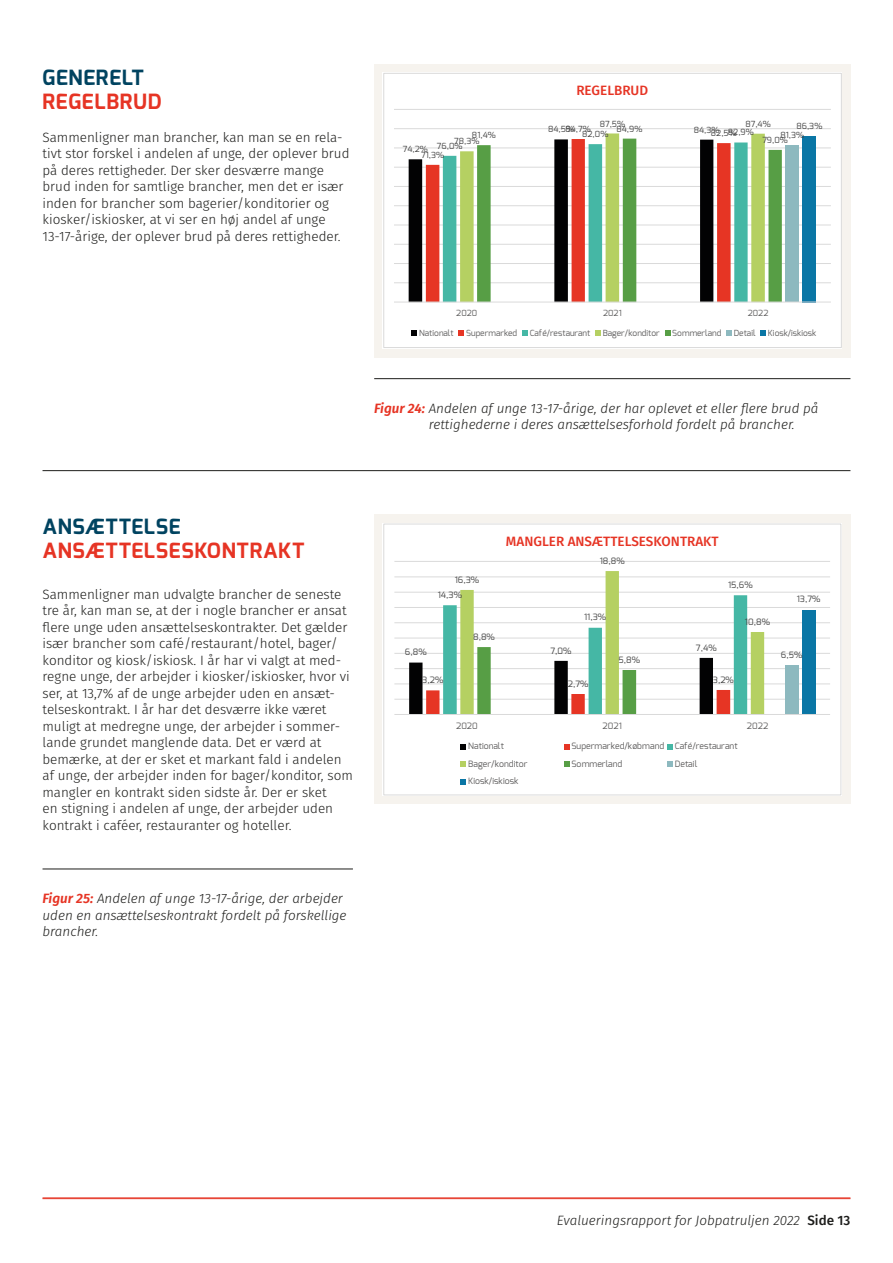
<style>
.page{position:relative;width:893px;height:1263px;background:#fff}
.page>*{position:absolute;margin:0;border:0;box-sizing:border-box;transform-origin:0 0}
.Mellemoverskrift_stø{font:700 21px "Exo";letter-spacing:.03em;color:#e63424}
.Mellemoverskrift_stø-2{font:700 21px "Exo";letter-spacing:.03em;color:#004360}
.Brød{font:300 13.5px/16.5px "Fira Sans";color:#1d1d1b}
.Brød-2{font:italic 300 13.5px/16.5px "Fira Sans";color:#1d1d1b}
.Brød-3{font:500 13.5px "Fira Sans";color:#e63424}
.t1{font:8.7px "Exo";letter-spacing:.005em;color:#5b5a5a}
.t2{font:8.7px "Exo";color:#414141}
.t3{font:8.4px "Exo";letter-spacing:.005em;color:#5b5a5a}
.t4{font:8.4px "Exo";letter-spacing:.005em;color:#414141}
.s1{font-weight:600;color:#e63424}
.s2{font-weight:500;font-style:normal}
</style>
<div class="page">
<hr style="left:43px;top:1198px;width:807px;height:1px;background:#e63424">
<hr style="left:43px;top:1197px;width:807px;height:1px;background:#e63424">
<div style="left:374px;top:64px;width:476px;height:293px;background:#f6f3ee"></div>
<div style="left:384px;top:73px;width:457px;height:274px;background:#fff"></div>
<hr style="left:394px;top:282px;width:437px;height:1px;background:#dadada">
<hr style="left:394px;top:263px;width:437px;height:1px;background:#dadada">
<hr style="left:394px;top:244px;width:437px;height:1px;background:#dadada">
<hr style="left:394px;top:225px;width:437px;height:1px;background:#dadada">
<hr style="left:394px;top:205px;width:437px;height:1px;background:#dadada">
<hr style="left:394px;top:186px;width:437px;height:1px;background:#dadada">
<hr style="left:394px;top:167px;width:437px;height:1px;background:#dadada">
<hr style="left:394px;top:148px;width:437px;height:1px;background:#dadada">
<hr style="left:394px;top:128px;width:437px;height:1px;background:#dadada">
<hr style="left:394px;top:109px;width:437px;height:1px;background:#dadada">
<svg style="left:409px;top:147px;width:17px;height:155px;fill:#020203"></svg>
<svg style="left:426px;top:147px;width:17px;height:155px;fill:#e63524"></svg>
<svg style="left:443px;top:147px;width:17px;height:155px;fill:#45b7a5"></svg>
<svg style="left:460px;top:133px;width:305px;height:169px"></svg>
<svg style="left:477px;top:139px;width:305px;height:163px"></svg>
<div style="left:785px;top:146px;width:14px;height:156px;background:#8db9bf"></div>
<div style="left:803px;top:136px;width:13px;height:166px;background:#0a76a5"></div>
<hr style="left:394px;top:302px;width:437px;height:1px;background:#dadada">
<svg style="left:412px;top:331px;width:5px;height:5px"></svg>
<svg style="left:459px;top:331px;width:5px;height:5px"></svg>
<svg style="left:522px;top:331px;width:5px;height:5px"></svg>
<svg style="left:595px;top:331px;width:6px;height:5px"></svg>
<svg style="left:665px;top:331px;width:5px;height:5px"></svg>
<svg style="left:726px;top:331px;width:6px;height:5px"></svg>
<svg style="left:761px;top:331px;width:5px;height:5px"></svg>
<div style="left:383px;top:73px;width:459px;height:275px;border:1px solid #dadada"></div>
<hr style="left:374px;top:378px;width:476px;height:1px;background:#1d1d1b">
<div style="left:374px;top:514px;width:476px;height:290px;background:#f6f3ee"></div>
<div style="left:384px;top:524px;width:457px;height:271px;background:#fff"></div>
<hr style="left:394px;top:699px;width:436px;height:1px;background:#dadada">
<hr style="left:394px;top:683px;width:436px;height:1px;background:#dadada">
<hr style="left:394px;top:668px;width:436px;height:1px;background:#dadada">
<hr style="left:394px;top:653px;width:436px;height:1px;background:#dadada">
<hr style="left:394px;top:638px;width:436px;height:1px;background:#dadada">
<hr style="left:394px;top:622px;width:436px;height:1px;background:#dadada">
<hr style="left:394px;top:607px;width:436px;height:1px;background:#dadada">
<hr style="left:394px;top:592px;width:436px;height:1px;background:#dadada">
<hr style="left:394px;top:576px;width:436px;height:1px;background:#dadada">
<hr style="left:394px;top:561px;width:436px;height:1px;background:#dadada">
<svg style="left:409px;top:571px;width:355px;height:143px"></svg>
<div style="left:785px;top:665px;width:13px;height:50px;background:#8db9bf"></div>
<div style="left:802px;top:610px;width:13px;height:105px;background:#0a76a5"></div>
<hr style="left:394px;top:714px;width:436px;height:1px;background:#dadada">
<svg style="left:461px;top:744px;width:5px;height:6px"></svg>
<svg style="left:564px;top:744px;width:5px;height:6px"></svg>
<svg style="left:667px;top:744px;width:5px;height:6px"></svg>
<svg style="left:461px;top:762px;width:5px;height:5px"></svg>
<svg style="left:564px;top:762px;width:5px;height:5px"></svg>
<svg style="left:667px;top:762px;width:5px;height:5px"></svg>
<svg style="left:461px;top:779px;width:5px;height:5px"></svg>
<div style="left:383px;top:524px;width:458px;height:271px;border:1px solid #dadada"></div>
<hr style="left:43px;top:869px;width:310px;height:1px;background:#1d1d1b">
<hr style="left:43px;top:470px;width:807px;height:1px;background:#1d1d1b">
<p class="Mellemoverskrift_stø-2" style="left:43px;top:64px;width:103px">GENERELT</p>
<p class="Mellemoverskrift_stø" style="left:43px;top:88px;width:121px">REGELBRUD</p>
<p class="Brød" style="left:43px;top:129px;width:309px">Sammenligner man brancher, kan man se en rela&shy;tivt stor forskel i andelen af unge, der oplever brud på deres rettigheder. Der sker desværre mange brud inden for samtlige brancher, men det er især inden for brancher som bagerier/konditorier og kiosker/iskiosker, at vi ser en høj andel af unge 13-17-årige, der oplever brud på deres rettigheder.</p>
<p class="t4" style="left:472px;top:130px;width:25px">81,4%</p>
<p class="t4" style="left:454px;top:136px;width:27px">78,3%</p>
<p class="t4" style="left:437px;top:140px;width:27px">76,0%</p>
<p class="t4" style="left:403px;top:144px;width:27px">74,2%</p>
<p class="t4" style="left:421px;top:149px;width:24px">71,3%</p>
<p class="Brød-3" style="left:576px;top:80px;width:73px">REGELBRUD</p>
<p class="t4" style="left:600px;top:118px;width:27px">87,5%</p>
<p class="t4" style="left:745px;top:118px;width:27px">87,4%</p>
<p class="t4" style="left:796px;top:120px;width:27px">86,3%</p>
<p class="t4" style="left:616px;top:123px;width:28px">84,9%</p>
<p class="t4" style="left:565px;top:124px;width:27px">84,7%</p>
<p class="t4" style="left:548px;top:124px;width:27px">84,5%</p>
<p class="t4" style="left:694px;top:124px;width:27px">84,3%</p>
<p class="t4" style="left:582px;top:129px;width:28px">82,0%</p>
<p class="t4" style="left:728px;top:127px;width:27px">82,9%</p>
<p class="t4" style="left:711px;top:128px;width:27px">82,5%</p>
<p class="t4" style="left:780px;top:130px;width:25px">81,3%</p>
<p class="t4" style="left:762px;top:134px;width:27px">79,0%</p>
<p class="t3" style="left:456px;top:308px;width:22px">2020</p>
<p class="t3" style="left:603px;top:308px;width:20px">2021</p>
<p class="t3" style="left:748px;top:308px;width:22px">2022</p>
<p class="t3" style="left:419px;top:327px;width:36px">Nationalt</p>
<p class="t3" style="left:466px;top:327px;width:53px">Supermarked</p>
<p class="t3" style="left:530px;top:327px;width:62px">Café/restaurant</p>
<p class="t3" style="left:603px;top:327px;width:59px">Bager/konditor</p>
<p class="t3" style="left:672px;top:327px;width:51px">Sommerland</p>
<p class="t3" style="left:734px;top:327px;width:23px">Detail</p>
<p class="t3" style="left:768px;top:327px;width:50px">Kiosk/iskiosk</p>
<p class="Brød-2" style="left:429px;top:400px;width:391px;text-indent:-54px"><span class="s1">Figur 24:</span> Andelen af unge 13-17-årige, der har oplevet et eller flere brud på rettighederne i deres ansættelsesforhold fordelt på brancher.</p>
<p class="Mellemoverskrift_stø-2" style="left:43px;top:513px;width:140px">ANSÆTTELSE</p>
<p class="Mellemoverskrift_stø" style="left:43px;top:537px;width:263px">ANSÆTTELSESKONTRAKT</p>
<p class="Brød" style="left:43px;top:586px;width:312px">Sammenligner man udvalgte brancher de seneste tre år, kan man se, at der i nogle brancher er ansat flere unge uden ansættelseskontrakter. Det gælder især brancher som café/restaurant/hotel, bager/ konditor og kiosk/iskiosk. I år har vi valgt at med&shy;regne unge, der arbejder i kiosker/iskiosker, hvor vi ser, at 13,7% af de unge arbejder uden en ansæt&shy;telseskontrakt. I år har det desværre ikke været muligt at medregne unge, der arbejder i sommer&shy;lande grundet manglende data. Det er værd at bemærke, at der er sket et markant fald i andelen af unge, der arbejder inden for bager/konditor, som mangler en kontrakt siden sidste år. Der er sket<br>en stigning i andelen af unge, der arbejder uden kontrakt i caféer, restauranter og hoteller.</p>
<p class="Brød-2" style="left:43px;top:890px;width:306px"><span class="s1">Figur 25:</span> Andelen af unge 13-17-årige, der arbejder uden en ansættelseskontrakt fordelt på forskellige brancher.</p>
<p class="Brød-3" style="left:506px;top:530px;width:214px">MANGLER ANSÆTTELSESKONTRAKT</p>
<p class="t2" style="left:455px;top:574px;width:26px">16,3%</p>
<p class="t2" style="left:438px;top:589px;width:26px">14,3%</p>
<p class="t2" style="left:473px;top:631px;width:23px">8,8%</p>
<p class="t2" style="left:600px;top:555px;width:26px">18,8%</p>
<p class="t2" style="left:584px;top:612px;width:24px">11,3%</p>
<p class="t2" style="left:728px;top:579px;width:26px">15,6%</p>
<p class="t2" style="left:745px;top:616px;width:27px">10,8%</p>
<p class="t2" style="left:405px;top:646px;width:23px">6,8%</p>
<p class="t2" style="left:550px;top:645px;width:23px">7,0%</p>
<p class="t2" style="left:696px;top:642px;width:22px">7,4%</p>
<p class="t2" style="left:422px;top:674px;width:23px">3,2%</p>
<p class="t2" style="left:568px;top:678px;width:22px">2,7%</p>
<p class="t2" style="left:619px;top:654px;width:23px">5,8%</p>
<p class="t2" style="left:713px;top:674px;width:23px">3,2%</p>
<p class="t2" style="left:797px;top:594px;width:25px">13,7%</p>
<p class="t2" style="left:781px;top:649px;width:23px">6,5%</p>
<p class="t1" style="left:456px;top:720px;width:23px">2020</p>
<p class="t1" style="left:603px;top:720px;width:21px">2021</p>
<p class="t1" style="left:747px;top:720px;width:23px">2022</p>
<p class="t1" style="left:468px;top:740px;width:37px">Nationalt</p>
<p class="t1" style="left:571px;top:740px;width:168px">Supermarked/købmand Café/restaurant</p>
<p class="t1" style="left:468px;top:758px;width:61px">Bager/konditor</p>
<p class="t1" style="left:571px;top:758px;width:52px">Sommerland</p>
<p class="t1" style="left:675px;top:758px;width:24px">Detail</p>
<p class="t1" style="left:468px;top:775px;width:52px">Kiosk/iskiosk</p>
<p class="Brød-2" style="left:557px;top:1211px;width:295px">Evalueringsrapport for Jobpatruljen 2022 <span class="s2">Side 13</span></p>
</div>
